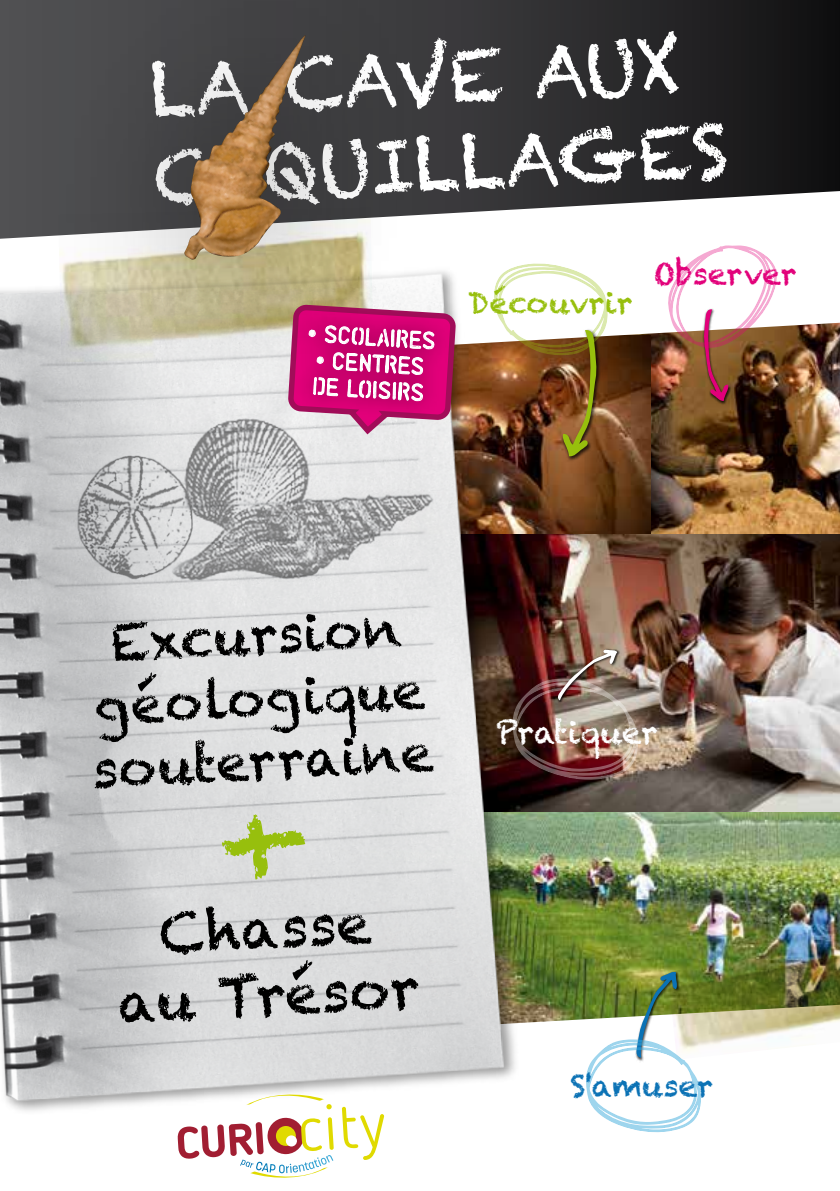
<style>
.page{position:relative;width:840px;height:1191px;background:#fff}
.page>*{position:absolute;margin:0;border:0;box-sizing:border-box;transform-origin:0 0}
.t1{font:72.6px/87px "Chalkduster";color:#fff}
.t2{font:55.8px/67px "Chalkduster";color:#000;text-align:center}
.t3{font:52.4px/62.8px "Chalkduster";color:#000;text-align:center}
.t4{font:31.4px "Chalkduster";letter-spacing:-.005em;color:#fff}
.t5{font:30px "Chalkduster";color:#97bf0d}
.t6{font:30px "Chalkduster";color:#e2007a}
.t7{font:30px "Chalkduster";color:#0b72b5}
.t8{font:21.8px/26.2px "Openhouse";color:#fff}
</style>
<div class="page">
<img style="left:579px;top:811px;width:260px;height:193px">
<img style="left:579px;top:681px;width:260px;height:130px">
<img style="left:0;top:681px;width:579px;height:480px">
<svg style="left:222px;top:814px;width:83px;height:65px;background:#c7d4a0"></svg>
<img style="left:665px;top:929px;width:174px;height:117px">
<img style="left:512px;top:681px;width:125px;height:98px">
<svg style="left:585px;top:970px;width:115px;height:162px"></svg>
<img style="left:0;top:0;width:839px;height:681px">
<img style="left:183px;top:35px;width:122px;height:225px">
<svg style="left:341px;top:1106px;width:43px;height:54px"></svg>
<svg style="left:177px;top:1092px;width:156px;height:86px"></svg>
<h1 class="t1" style="left:147px;top:48px;width:576px;rotate:-3deg">LA CAVE AUX<br>COQUILLAGES</h1>
<p class="t8" style="left:308px;top:319px;width:130px;rotate:4deg">• SCOLAIRES</p>
<p class="t8" style="left:315px;top:346px;width:113px;rotate:4deg">• CENTRES<br>DE LOISIRS</p>
<p class="t5" style="left:468px;top:285px;width:166px">Découvrir</p>
<p class="t6" style="left:653px;top:256px;width:145px">Observer</p>
<p class="t3" style="left:84px;top:612px;width:343px;rotate:-3deg">Excursion géologique souterraine</p>
<p class="t2" style="left:112px;top:902px;width:303px;rotate:-3deg">Chasse au Trésor</p>
<p class="t4" style="left:495px;top:713px;width:163px">Pratiquer</p>
<p class="t7" style="left:570px;top:1068px;width:144px">S'amuser</p>
</div>
